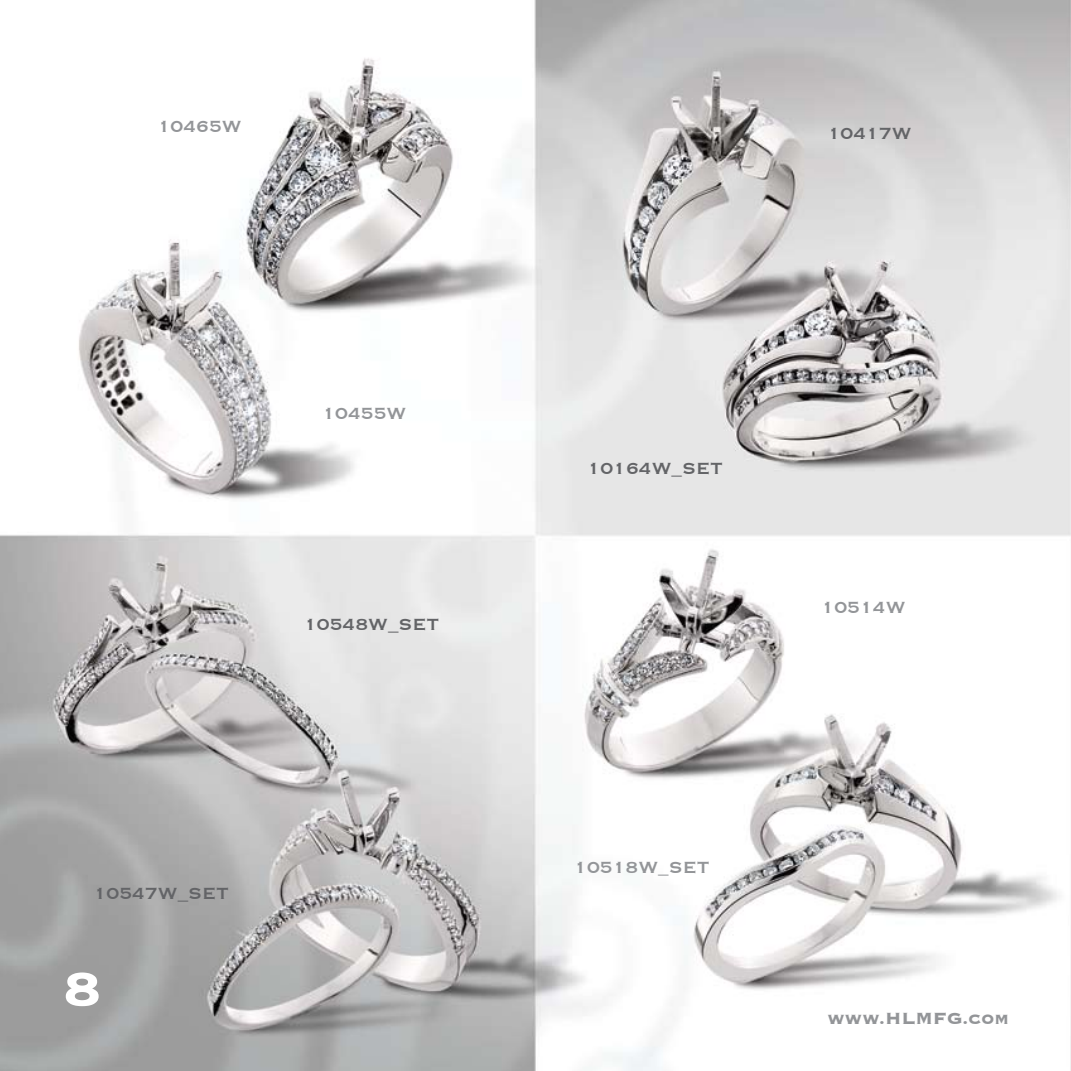
<style>
.page{position:relative;width:1071px;height:1071px;background:#fff}
.page>*{position:absolute;margin:0;border:0;box-sizing:border-box;transform-origin:0 0}
.t1{font:700 63px "Copperplate";color:#fff}
.t2{font:21px "Copperplate";color:#636467}
.t3{font:21px "Copperplate";color:#939598}
.t4{font:700 21px "Copperplate";color:#939598}
</style>
<div class="page">
<img style="left:0;top:0;width:1071px;height:1071px">
<p class="t3" style="left:158px;top:113px;width:85px">10465W</p>
<p class="t3" style="left:322px;top:400px;width:85px">10455W</p>
<p class="t2" style="left:304px;top:611px;width:137px">10548W_SET</p>
<p class="t2" style="left:94px;top:880px;width:137px">10547W_SET</p>
<h1 class="t1" style="left:63px;top:948px;width:40px">8</h1>
<p class="t2" style="left:828px;top:120px;width:85px">10417W</p>
<p class="t2" style="left:588px;top:455px;width:137px">10164W_SET</p>
<p class="t3" style="left:574px;top:853px;width:137px">10518W_SET</p>
<p class="t3" style="left:822px;top:594px;width:85px">10514W</p>
<p class="t4" style="left:827px;top:1005px;width:183px">www.HLMFG.com</p>
</div>
